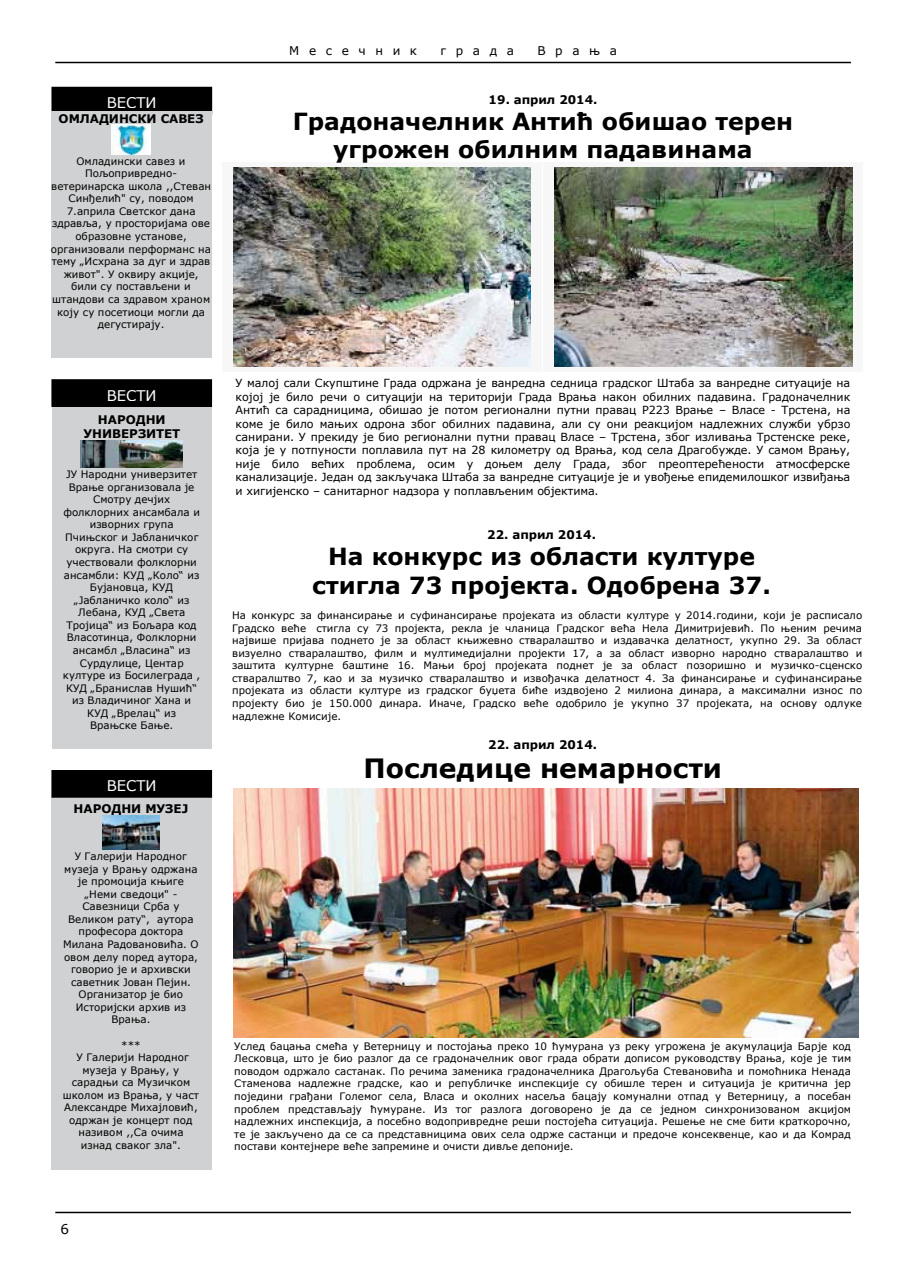
<style>
.page{position:relative;width:902px;height:1280px;background:#fff}
.page>*{position:absolute;margin:0;border:0;box-sizing:border-box;transform-origin:0 0}
.t1{font:700 26.55px "Verdana";color:#000}
.t2{font:700 23.55px/28.7px "Verdana";color:#000;text-align:center}
.t3{font:14.7px "Verdana";color:#fff}
.t4{font:13.5px "Verdana";color:#000}
.t5{font:12px "Verdana";letter-spacing:.8em;color:#000}
.t6{font:700 11.85px/14.4px "Verdana";color:#000;text-align:center}
.t7{font:11.1px/13.5px "Verdana";letter-spacing:-.005em;color:#000;text-align:justify}
.t8{font:10.35px/12.6px "Verdana";color:#000;text-align:center}
</style>
<div class="page">
<div style="left:222px;top:163px;width:319px;height:209px;background:#d0d1d2;opacity:.17"></div>
<img style="left:233px;top:168px;width:297px;height:199px">
<div style="left:52px;top:406px;width:159px;height:343px;background:#d0d1d2"></div>
<img style="left:81px;top:440px;width:102px;height:28px">
<div style="left:51px;top:796px;width:160px;height:373px;background:#d0d1d2"></div>
<img style="left:103px;top:816px;width:56px;height:34px">
<div style="left:52px;top:770px;width:159px;height:27px;background:#000"></div>
<div style="left:51px;top:770px;width:161px;height:28px;border:1px solid #000"></div>
<div style="left:52px;top:380px;width:159px;height:26px;background:#000"></div>
<div style="left:51px;top:379px;width:161px;height:28px;border:1px solid #000"></div>
<div style="left:52px;top:87px;width:160px;height:27px;background:#000"></div>
<div style="left:51px;top:111px;width:161px;height:246px;background:#d0d1d2"></div>
<img style="left:112px;top:125px;width:38px;height:29px">
<div style="left:544px;top:163px;width:318px;height:209px;background:#d0d1d2;opacity:.17"></div>
<img style="left:554px;top:168px;width:298px;height:199px">
<img style="left:233px;top:788px;width:625px;height:249px">
<hr style="left:55px;top:62px;width:795px;height:1px;background:#000">
<hr style="left:55px;top:1212px;width:795px;height:1px;background:#000">
<h3 class="t3" style="left:107px;top:93px;width:51px">ВЕСТИ</h3>
<p class="t6" style="left:59px;top:111px;width:147px">ОМЛАДИНСКИ САВЕЗ</p>
<p class="t8" style="left:51px;top:155px;width:162px">Омладински савез и<br>Пољопривредно&shy;ветеринарска школа ,,Стеван<br>Синђелић" су, поводом<br>7.априла Светског дана здравља, у просторијама ове образовне установе, организовали перформанс на тему „Исхрана за дуг и здрав живот". У оквиру акције, били су постављени и штандови са здравом храном коју су посетиоци могли да дегустирају.</p>
<h3 class="t3" style="left:107px;top:385px;width:51px">ВЕСТИ</h3>
<p class="t6" style="left:83px;top:412px;width:98px">НАРОДНИ<br>УНИВЕРЗИТЕТ</p>
<p class="t8" style="left:63px;top:468px;width:139px">ЈУ Народни универзитет<br>Врање организовала је<br>Смотру дечјих фолклорних ансамбала и изворних група<br>Пчињског и Јабланичког округа. На смотри су учествовали фолклорни ансамбли: КУД „Коло“ из<br>Бујановца, КУД „Јабланичко коло“ из<br>Лебана, КУД „Света<br>Тројица“ из Бољара код<br>Власотинца, Фолклорни ансамбл „Власина“ из<br>Сурдулице, Центар културе из Босилеграда ,<br>КУД „Бранислав Нушић“ из Владичиног Хана и<br>КУД „Врелац“ из<br>Врањске Бање.</p>
<h3 class="t3" style="left:107px;top:776px;width:51px">ВЕСТИ</h3>
<p class="t6" style="left:74px;top:802px;width:116px">НАРОДНИ МУЗЕЈ</p>
<p class="t8" style="left:63px;top:850px;width:137px">У Галерији Народног музеја у Врању одржана је промоција књиге „Неми сведоци" -<br>Савезници Срба у<br>Великом рату“, аутора професора доктора<br>Милана Радовановића. О овом делу поред аутора, говорио је и архивски саветник Јован Пејин.<br>Организатор је био<br>Историјски архив из<br>Врања.</p>
<p class="t8" style="left:63px;top:1038px;width:137px">***<br>У Галерији Народног музеја у Врању, у сарадњи са Музичком школом из Врања, у част<br>Александре Михајловић, одржан је концерт под називом ,,Са очима изнад сваког зла".</p>
<p class="t5" style="left:289px;top:42px;width:129px">Месечник</p>
<p class="t5" style="left:440px;top:42px;width:75px">града</p>
<p class="t5" style="left:537px;top:42px;width:81px">Врања</p>
<p class="t6" style="left:488px;top:92px;width:110px">19. април 2014.</p>
<h2 class="t2" style="left:293px;top:106px;width:501px">Градоначелник Антић обишао терен угрожен обилним падавинама</h2>
<p class="t7" style="left:235px;top:376px;width:616px">У малој сали Скупштине Града одржана је ванредна седница градског Штаба за ванредне ситуације на којој је било речи о ситуацији на територији Града Врања након обилних падавина. Градоначелник Антић са сарадницима, обишао је потом регионални путни правац Р223 Врање – Власе - Трстена, на коме је било мањих одрона због обилних падавина, али су они реакцијом надлежних служби убрзо санирани. У прекиду је био регионални путни правац Власе – Трстена, због изливања Трстенске реке, која је у потпуности поплавила пут на 28 километру од Врања, код села Драгобужде. У самом Врању, није било већих проблема, осим у доњем делу Града, због преоптерећености атмосферске канализације. Један од закључака Штаба за ванредне ситуације је и увођење епидемилошког извиђања и хигијенско – санитарног надзора у поплављеним објектима.</p>
<p class="t6" style="left:487px;top:527px;width:110px">22. април 2014.</p>
<h2 class="t2" style="left:312px;top:541px;width:460px">На конкурс из области културе стигла 73 пројекта. Одобрена 37.</h2>
<p class="t8" style="left:232px;top:609px;width:631px;text-align:justify">На конкурс за финансирање и суфинансирање пројеката из области културе у 2014.години, који је расписало Градско веће стигла су 73 пројекта, рекла је чланица Градског већа Нела Димитријевић. По њеним речима највише пријава поднето је за област књижевно стваралаштво и издавачка делатност, укупно 29. За област визуелно стваралаштво, филм и мултимедијални пројекти 17, а за област изворно народно стваралаштво и заштита културне баштине 16. Мањи број пројеката поднет је за област позоришно и музичко-сценско стваралштво 7, као и за музичко стваралаштво и извођачка делатност 4. За финансирање и суфинансирање пројеката из области културе из градског буџета биће издвојено 2 милиона динара, а максимални износ по пројекту био је 150.000 динара. Иначе, Градско веће одобрило је укупно 37 пројеката, на основу одлуке надлежне Комисије.</p>
<p class="t6" style="left:488px;top:737px;width:110px">22. април 2014.</p>
<h1 class="t1" style="left:363px;top:750px;width:360px">Последице немарности</h1>
<p class="t8" style="left:234px;top:1039px;width:618px;text-align:justify">Услед бацања смећа у Ветерницу и постојања преко 10 ћумурана уз реку угрожена је акумулација Барје код Лесковца, што је био разлог да се градоначелник овог града обрати дописом руководству Врања, које је тим поводом одржало састанак. По речима заменика градоначелника Драгољуба Стевановића и помоћника Ненада Стаменова надлежне градске, као и републичке инспекције су обишле терен и ситуација је критична јер поједини грађани Големог села, Власа и околних насеља бацају комунални отпад у Ветерницу, а посебан проблем представљају ћумуране. Из тог разлога договорено је да се једном синхронизованом акцијом надлежних инспекција, а посебно водопривредне реши постојећа ситуација. Решење не сме бити краткорочно, те је закључено да се са представницима ових села одрже састанци и предоче консеквенце, као и да Комрад постави контејнере веће запремине и очисти дивље депоније.</p>
<h3 class="t4" style="left:60px;top:1220px;width:10px">6</h3>
</div>
